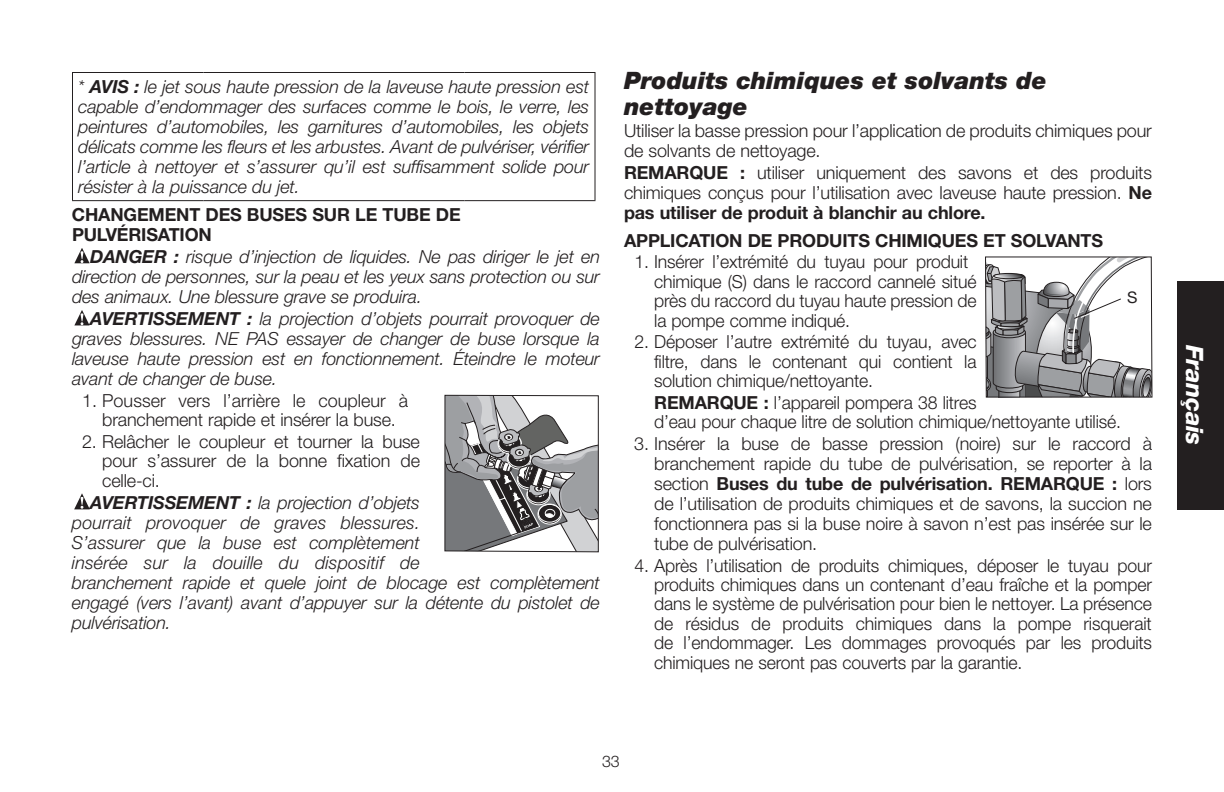
<style>
.page{position:relative;width:1224px;height:792px;background:#fff}
.page>*{position:absolute;margin:0;border:0;box-sizing:border-box;transform-origin:0 0}
.t1{font:italic 900 24px/26px "Helvetica Neue LT Std";color:#231f20}
.t2{font:italic 800 24px "Helvetica Neue LT Std";letter-spacing:-.02em;color:#fff}
.t3{font:300 18px/19.4px "Helvetica Neue LT Std";letter-spacing:-.01em;color:#231f20;text-align:justify}
.t4{font:italic 300 18px/20px "Helvetica Neue LT Std";letter-spacing:-.01em;color:#231f20}
.t5{font:700 18px "Helvetica Neue LT Std";letter-spacing:-.01em;color:#231f20}
.t6{font:300 16px "Helvetica Neue LT Std";color:#231f20}
.t7{font:16px "Helvetica Neue LT Std";color:#231f20}
.s1{font-weight:700}
.s2{font-weight:700;font-style:normal}
</style>
<div class="page">
<div style="left:1177px;top:281px;width:47px;height:228px;background:#231f20"></div>
<hr style="left:72px;top:72px;width:131px;height:1px;background:#231f20">
<hr style="left:72px;top:73px;width:1px;height:127px;background:#231f20">
<hr style="left:203px;top:72px;width:131px;height:1px;background:#231f20">
<hr style="left:334px;top:72px;width:130px;height:1px;background:#231f20">
<hr style="left:464px;top:72px;width:132px;height:1px;background:#231f20">
<hr style="left:595px;top:73px;width:1px;height:127px;background:#231f20">
<hr style="left:72px;top:200px;width:131px;height:1px;background:#231f20">
<hr style="left:203px;top:200px;width:131px;height:1px;background:#231f20">
<hr style="left:334px;top:200px;width:130px;height:1px;background:#231f20">
<hr style="left:464px;top:200px;width:132px;height:1px;background:#231f20">
<svg style="left:74px;top:248px;width:16px;height:15px"></svg>
<svg style="left:74px;top:310px;width:16px;height:15px"></svg>
<svg style="left:444px;top:394px;width:155px;height:159px"></svg>
<svg style="left:74px;top:493px;width:16px;height:16px"></svg>
<svg style="left:985px;top:256px;width:168px;height:142px"></svg>
<p class="t4" style="left:78px;top:76px;width:513px;text-align:justify">* <span class="s1">AVIS :</span> le jet sous haute pression de la laveuse haute pression est capable d’endommager des surfaces comme le bois, le verre, les peintures d’automobiles, les garnitures d’automobiles, les objets délicats comme les fleurs et les arbustes. Avant de pulvériser, vérifier l’article à nettoyer et s’assurer qu’il est suffisamment solide pour résister à la puissance du jet.</p>
<p class="t5" style="left:72px;top:204px;width:14px">CHAN</p>
<p class="t5" style="left:124px;top:204px;width:54px">GEMENT</p>
<p class="t5" style="left:206px;top:204px;width:67px">DES BUSES</p>
<p class="t5" style="left:312px;top:204px;width:14px">SUR</p>
<p class="t5" style="left:355px;top:204px;width:105px">LE TUBE DE</p>
<p class="t4" style="left:90px;top:223px;width:511px;line-height:22.2px;text-indent:-18px"><span class="s2">PULVÉRISATION<br></span><span class="s1">DANGER :</span> risque d’injection de liquides. Ne pas diriger le jet en</p>
<p class="t4" style="left:72px;top:267px;width:529px">direction de personnes, sur la peau et les yeux sans protection ou sur des animaux. Une blessure grave se produira.</p>
<p class="t4" style="left:72px;top:309px;width:529px;text-align:justify;text-indent:18px"><span class="s1">AVERTISSEMENT :</span> la projection d’objets pourrait provoquer de graves blessures. NE PAS essayer de changer de buse lorsque la laveuse haute pression est en fonctionnement. Éteindre le moteur avant de changer de buse.</p>
<p class="t3" style="left:82px;top:391px;width:327px;text-align:center">1. Pousser vers l’arrière le coupleur à branchement rapide et insérer la buse.</p>
<p class="t3" style="left:102px;top:432px;width:319px;text-indent:-20px">2. Relâcher le coupleur et tourner la buse pour s’assurer de la bonne fixation de celle-ci.</p>
<p class="t4" style="left:72px;top:492px;width:530px;text-indent:18px"><span class="s1">AVERTISSEMENT :</span> la projection d’objets<br>pourrait provoquer de graves blessures.<br>S’assurer que la buse est complètement<br>insérée sur la douille du dispositif de<br>branchement rapide et quele joint de blocage est complètement engagé (vers l’avant) avant d’appuyer sur la détente du pistolet de pulvérisation.</p>
<h1 class="t1" style="left:624px;top:67px;width:424px">Produits chimiques et solvants de nettoyage</h1>
<p class="t3" style="left:624px;top:121px;width:529px;line-height:20px">Utiliser la basse pression pour l’application de produits chimiques pour de solvants de nettoyage.</p>
<p class="t5" style="left:624px;top:162px;width:92px">REMARQUE</p>
<p class="t3" style="left:624px;top:163px;width:530px;line-height:20px;text-indent:116px"><span class="s1">:</span> utiliser uniquement des savons et des produits chimiques conçus pour l’utilisation avec laveuse haute pression. <span class="s1">Ne pas utiliser de produit à blanchir au chlore.</span></p>
<p class="t5" style="left:624px;top:229px;width:64px">APPLICAT</p>
<p class="t5" style="left:710px;top:229px;width:245px">ION DE PRODUITS CH IMIQUES</p>
<p class="t5" style="left:983px;top:229px;width:85px">ET SO LVANTS</p>
<p class="t3" style="left:634px;top:252px;width:335px">1. Insérer l’extrémité du tuyau pour produit</p>
<p class="t7" style="left:1127px;top:288px;width:12px">S</p>
<p class="t3" style="left:654px;top:271px;width:324px">chimique (S) dans le raccord cannelé situé près du raccord du tuyau haute pression de la pompe comme indiqué.</p>
<p class="t3" style="left:654px;top:332px;width:324px;text-indent:-20px">2. Déposer l’autre extrémité du tuyau, avec filtre, dans le contenant qui contient la solution chimique/nettoyante.</p>
<p class="t3" style="left:654px;top:392px;width:468px"><span class="s1">REMARQUE :</span> l’appareil pompera 38 litres<br>d’eau pour chaque litre de solution chimique/nettoyante utilisé.</p>
<p class="t3" style="left:654px;top:433px;width:499px;line-height:20px;text-indent:-20px">3. Insérer la buse de basse pression (noire) sur le raccord à branchement rapide du tube de pulvérisation, se reporter à la section <span class="s1">Buses du tube de pulvérisation. REMARQUE :</span> lors de l’utilisation de produits chimiques et de savons, la succion ne fonctionnera pas si la buse noire à savon n’est pas insérée sur le tube de pulvérisation.</p>
<p class="t3" style="left:654px;top:555px;width:499px;text-indent:-20px">4. Après l’utilisation de produits chimiques, déposer le tuyau pour produits chimiques dans un contenant d’eau fraîche et la pomper dans le système de pulvérisation pour bien le nettoyer. La présence de résidus de produits chimiques dans la pompe risquerait de l’endommager. Les dommages provoqués par les produits chimiques ne seront pas couverts par la garantie.</p>
<h1 class="t2" style="left:1209px;top:345px;width:102px;rotate:90deg">Français</h1>
<p class="t6" style="left:602px;top:752px;width:19px">33</p>
</div>
